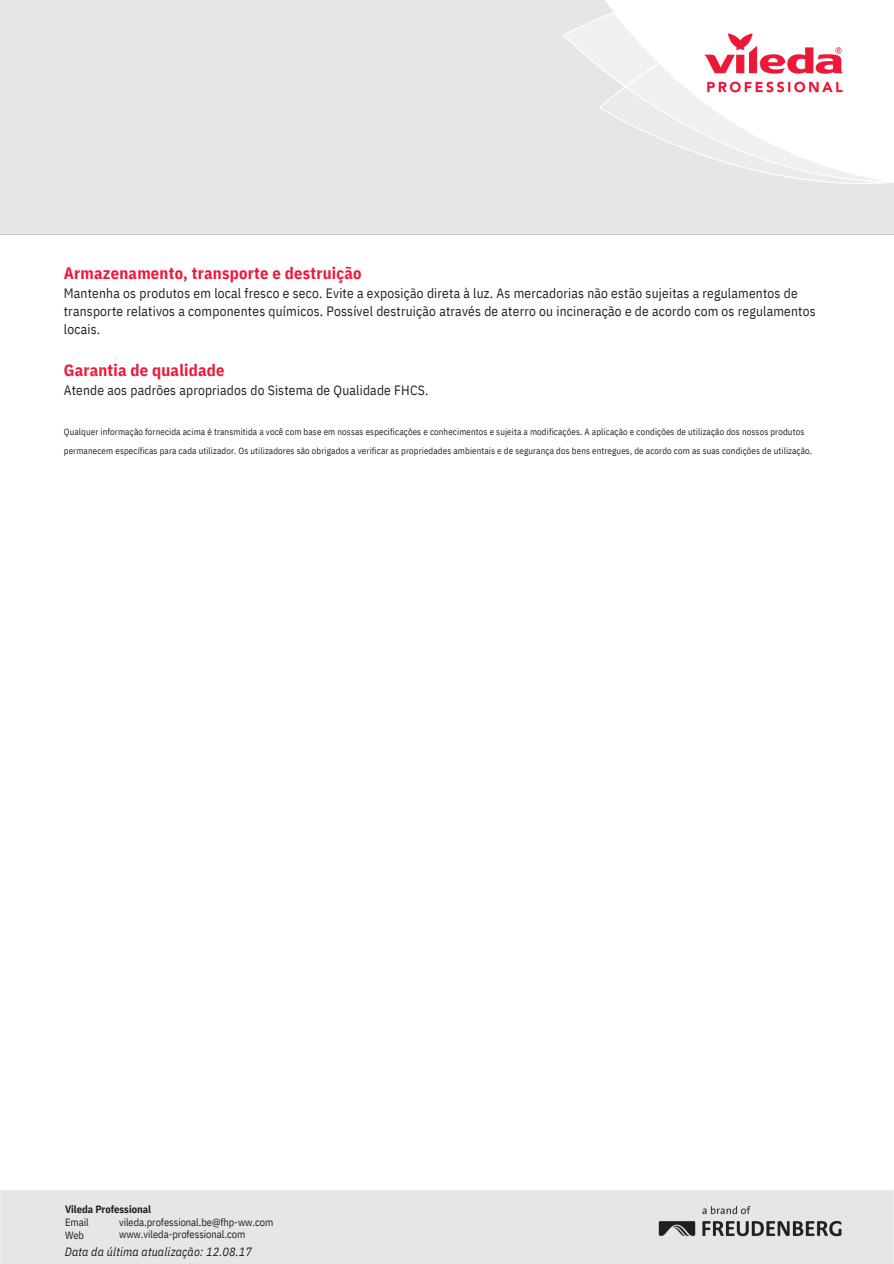
<style>
.page{position:relative;width:894px;height:1264px;background:#fff}
.page>*{position:absolute;margin:0;border:0;box-sizing:border-box;transform-origin:0 0}
.t1{font:700 16.5px "IBM Plex Sans Cond";letter-spacing:.015em;color:#ed1a3a}
.t2{font:13.5px/18px "IBM Plex Sans Cond";letter-spacing:.015em;color:#231f20}
.t3{font:italic 12px "IBM Plex Sans Cond";letter-spacing:.015em;color:#231f20}
.t4{font:10.5px "IBM Plex Sans Cond";letter-spacing:-.005em;color:#231f20}
.t5{font:700 10.5px "IBM Plex Sans Cond";letter-spacing:-.005em;color:#231f20}
.t6{font:9px/19.2px "IBM Plex Sans Cond";letter-spacing:.015em;color:#231f20}
</style>
<div class="page">
<div style="left:0;top:1190px;width:893px;height:73px;background:#e6e6e6"></div>
<img style="left:0;top:0;width:893px;height:235px">
<h3 class="t1" style="left:64px;top:262px;width:299px">Armazenamento, transporte e destruição</h3>
<h3 class="t2" style="left:64px;top:284px;width:753px">Mantenha os produtos em local fresco e seco. Evite a exposição direta à luz. As mercadorias não estão sujeitas a regulamentos de transporte relativos a componentes químicos. Possível destruição através de aterro ou incineração e de acordo com os regulamentos locais.</h3>
<p class="t1" style="left:64px;top:359px;width:162px">Garantia de qualidade</p>
<p class="t2" style="left:64px;top:381px;width:366px">Atende aos padrões apropriados do Sistema de Qualidade FHCS.</p>
<h4 class="t6" style="left:64px;top:422px;width:749px">Qualquer informação fornecida acima é transmitida a você com base em nossas especificações e conhecimentos e sujeita a modificações. A aplicação e condições de utilização dos nossos produtos permanecem específicas para cada utilizador. Os utilizadores são obrigados a verificar as propriedades ambientais e de segurança dos bens entregues, de acordo com as suas condições de utilização.</h4>
<p class="t5" style="left:65px;top:1202px;width:87px">Vileda Professional</p>
<h1 class="t4" style="left:65px;top:1214px;width:25px">Email</h1>
<h1 class="t4" style="left:119px;top:1214px;width:156px">vileda.professional.be@fhp-ww.com</h1>
<p class="t4" style="left:65px;top:1227px;width:21px">Web</p>
<h1 class="t4" style="left:119px;top:1227px;width:128px">www.vileda-professional.com</h1>
<h4 class="t3" style="left:65px;top:1243px;width:188px">Data da última atualização: 12.08.17</h4>
</div>
